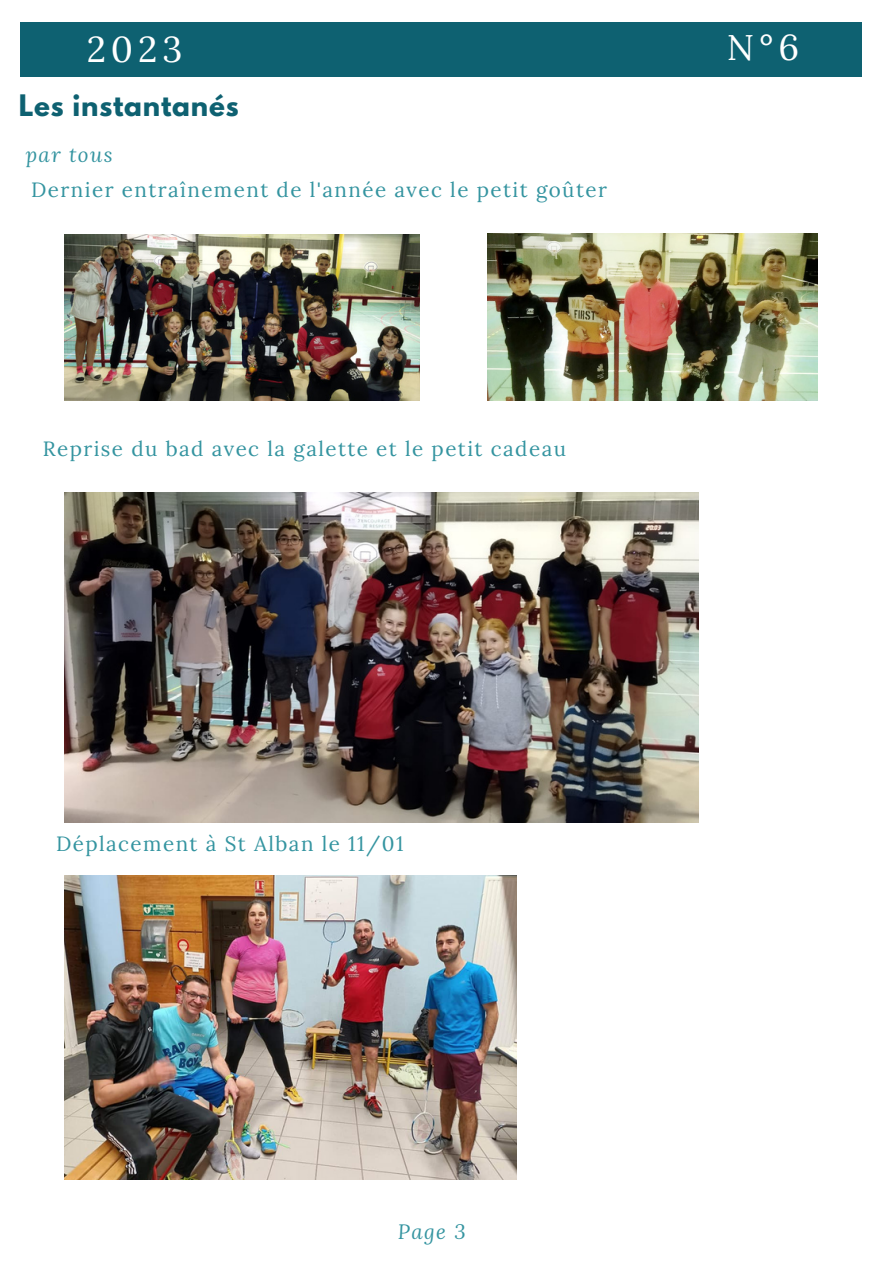
<style>
.page{position:relative;width:893px;height:1264px;background:#fff}
.page>*{position:absolute;margin:0;border:0;box-sizing:border-box;transform-origin:0 0}
.t1{font:35.85px "Lora";color:#fff}
.t2{font:700 26.25px "League Spartan";letter-spacing:.03em;color:#0e6171}
.t3{font:20.55px "Lora";letter-spacing:.07em;color:#3494a0}
.t4{font:italic 20.55px "Lora";letter-spacing:.07em;color:#3494a0}
</style>
<div class="page">
<div style="left:21px;top:23px;width:840px;height:54px;background:#0e6171"></div>
<img style="left:64px;top:234px;width:356px;height:166px">
<img style="left:488px;top:233px;width:329px;height:168px">
<img style="left:64px;top:493px;width:634px;height:329px">
<img style="left:64px;top:875px;width:452px;height:304px">
<h1 class="t1" style="left:87px;top:26px;width:97px">2023</h1>
<h1 class="t1" style="left:726px;top:24px;width:74px">N°6</h1>
<p class="t2" style="left:19px;top:92px;width:221px">Les instantanés</p>
<p class="t4" style="left:25px;top:141px;width:89px">par tous</p>
<p class="t3" style="left:31px;top:176px;width:577px">Dernier entraînement de l'année avec le petit goûter</p>
<p class="t3" style="left:43px;top:435px;width:524px">Reprise du bad avec la galette et le petit cadeau</p>
<p class="t3" style="left:56px;top:830px;width:349px">Déplacement à St Alban le 11/01</p>
<p class="t4" style="left:397px;top:1217px;width:69px">Page 3</p>
</div>
